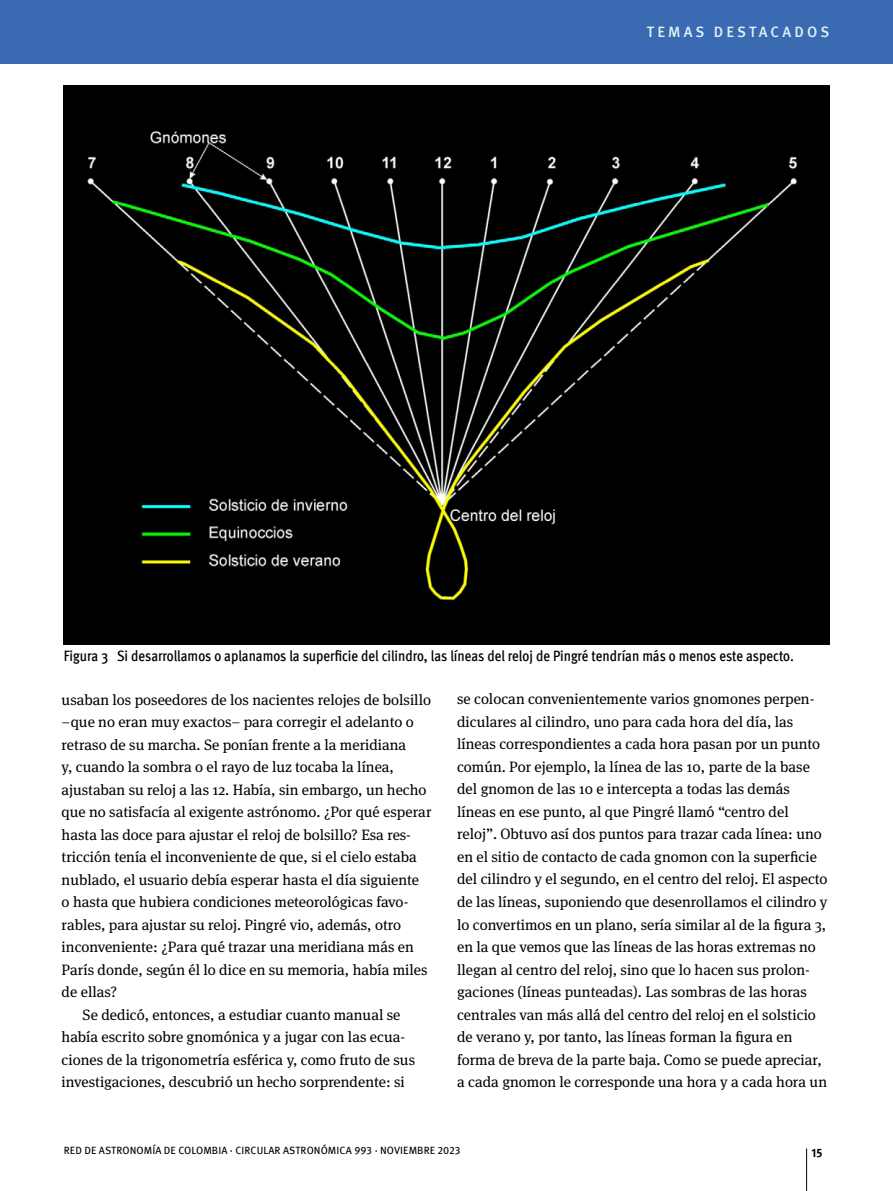
<style>
.page{position:relative;width:893px;height:1191px;background:#fff}
.page>*{position:absolute;margin:0;border:0;box-sizing:border-box;transform-origin:0 0}
.t1{font:15px/22.5px "Meta Serif Pro";color:#000}
.t2{font:500 condensed 15px "Meta Pro";color:#000}
.t3{font:500 15px "Meta Pro";letter-spacing:.21em;color:#e0f1f2}
.t4{font:700 12px "Meta Pro";color:#000}
.t5{font:10.5px "Meta Pro";letter-spacing:.01em;color:#000}
</style>
<div class="page">
<hr style="left:806px;top:1148px;width:1px;height:43px;background:#000">
<div style="left:0;top:0;width:893px;height:64px;background:#396ab2"></div>
<div style="left:64px;top:85px;width:765px;height:559px;background:#000"></div>
<p class="t3" style="left:647px;top:21px;width:184px">TEMAS DESTACADOS</p>
<p class="t2" style="left:64px;top:644px;width:731px">Figura 3 Si desarrollamos o aplanamos la superficie del cilindro, las líneas del reloj de Pingré tendrían más o menos este aspecto.</p>
<p class="t1" style="left:62px;top:687px;width:371px">usaban los poseedores de los nacientes relojes de bolsillo</p>
<p class="t1" style="left:62px;top:710px;width:354px">–que no eran muy exactos– para corregir el adelanto o</p>
<p class="t1" style="left:62px;top:732px;width:346px">retraso de su marcha. Se ponían frente a la meridiana</p>
<p class="t1" style="left:62px;top:755px;width:334px">y, cuando la sombra o el rayo de luz tocaba la línea,</p>
<p class="t1" style="left:62px;top:777px;width:366px">ajustaban su reloj a las 12. Había, sin embargo, un hecho</p>
<p class="t1" style="left:62px;top:800px;width:371px">que no satisfacía al exigente astrónomo. ¿Por qué esperar</p>
<p class="t1" style="left:62px;top:822px;width:351px">hasta las doce para ajustar el reloj de bolsillo? Esa res-</p>
<p class="t1" style="left:62px;top:845px;width:357px">tricción tenía el inconveniente de que, si el cielo estaba</p>
<p class="t1" style="left:62px;top:867px;width:359px">nublado, el usuario debía esperar hasta el día siguiente</p>
<p class="t1" style="left:62px;top:890px;width:348px">o hasta que hubiera condiciones meteorológicas favo-</p>
<p class="t1" style="left:62px;top:912px;width:341px">rables, para ajustar su reloj. Pingré vio, además, otro</p>
<p class="t1" style="left:62px;top:935px;width:354px">inconveniente: ¿Para qué trazar una meridiana más en</p>
<p class="t1" style="left:62px;top:957px;width:367px">París donde, según él lo dice en su memoria, había miles</p>
<p class="t1" style="left:62px;top:980px;width:57px">de ellas?</p>
<p class="t1" style="left:83px;top:1002px;width:319px">Se dedicó, entonces, a estudiar cuanto manual se</p>
<p class="t1" style="left:62px;top:1025px;width:345px">había escrito sobre gnomónica y a jugar con las ecua-</p>
<p class="t1" style="left:62px;top:1047px;width:355px">ciones de la trigonometría esférica y, como fruto de sus</p>
<p class="t1" style="left:62px;top:1070px;width:345px">investigaciones, descubrió un hecho sorprendente: si</p>
<p class="t1" style="left:457px;top:687px;width:372px">se colocan convenientemente varios gnomones perpen&shy;diculares al cilindro, uno para cada hora del día, las líneas correspondientes a cada hora pasan por un punto común. Por ejemplo, la línea de las 10, parte de la base del gnomon de las 10 e intercepta a todas las demás líneas en ese punto, al que Pingré llamó “centro del reloj”. Obtuvo así dos puntos para trazar cada línea: uno en el sitio de contacto de cada gnomon con la superficie del cilindro y el segundo, en el centro del reloj. El aspecto de las líneas, suponiendo que desenrollamos el cilindro y lo convertimos en un plano, sería similar al de la figura 3, en la que vemos que las líneas de las horas extremas no llegan al centro del reloj, sino que lo hacen sus prolon&shy;gaciones (líneas punteadas). Las sombras de las horas centrales van más allá del centro del reloj en el solsticio de verano y, por tanto, las líneas forman la figura en forma de breva de la parte baja. Como se puede apreciar, a cada gnomon le corresponde una hora y a cada hora un</p>
<p class="t5" style="left:64px;top:1142px;width:398px">RED DE ASTRONOMÍA DE COLOMBIA · CIRCULAR ASTRONÓMICA 993 · NOVIEMBRE 2023</p>
<p class="t4" style="left:811px;top:1143px;width:13px">15</p>
</div>
